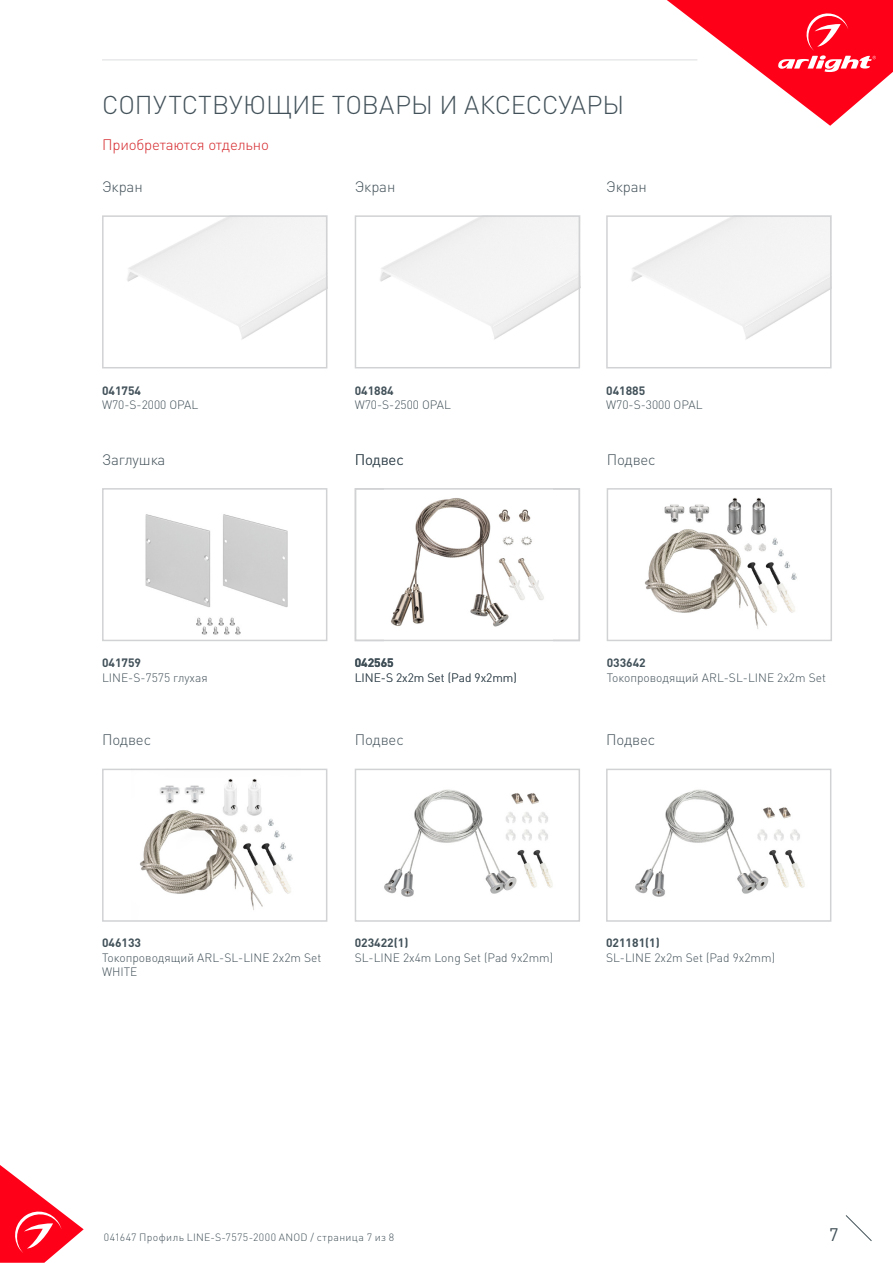
<style>
.page{position:relative;width:893px;height:1263px;background:#fff}
.page>*{position:absolute;margin:0;border:0;box-sizing:border-box;transform-origin:0 0}
.t1{font:300 25.5px "DIN Pro";color:#425159}
.t2{font:18px "DIN Pro";color:#425159}
.t3{font:300 15px "DIN Pro";letter-spacing:-.01em;color:#425159}
.t4{font:300 15px "DIN Pro";letter-spacing:-.01em;color:#d5262a}
.t5{font:300 12px/14.4px "DIN Pro";color:#425159}
.t6{font:700 12px "DIN Pro";color:#425159}
.t7{font:300 10.5px "DIN Pro";letter-spacing:.035em;color:#425159}
</style>
<div class="page">
<svg style="left:0;top:1165px;width:84px;height:98px"></svg>
<svg style="left:845px;top:1215px;width:27px;height:26px"></svg>
<svg style="left:667px;top:0;width:226px;height:126px"></svg>
<hr style="left:102px;top:60px;width:595px;height:1px;background:#dcdddf">
<img style="left:391px;top:498px;width:153px;height:129px">
<img style="left:145px;top:514px;width:143px;height:121px">
<div style="left:102px;top:488px;width:225px;height:153px;border:2px solid #d1d2d4"></div>
<img style="left:127px;top:218px;width:197px;height:122px">
<div style="left:102px;top:215px;width:225px;height:153px;border:2px solid #d1d2d4"></div>
<img style="left:380px;top:218px;width:197px;height:122px">
<div style="left:355px;top:215px;width:225px;height:153px;border:2px solid #d1d2d4"></div>
<img style="left:631px;top:218px;width:198px;height:122px">
<div style="left:606px;top:215px;width:226px;height:153px;border:2px solid #d1d2d4"></div>
<div style="left:355px;top:488px;width:225px;height:153px;border:2px solid #d1d2d4"></div>
<img style="left:645px;top:498px;width:152px;height:131px">
<div style="left:607px;top:488px;width:225px;height:153px;border:2px solid #d1d2d4"></div>
<img style="left:140px;top:779px;width:153px;height:131px">
<div style="left:102px;top:769px;width:225px;height:153px;border:2px solid #d1d2d4"></div>
<img style="left:635px;top:789px;width:170px;height:108px">
<div style="left:606px;top:769px;width:225px;height:153px;border:2px solid #d1d2d4"></div>
<img style="left:384px;top:789px;width:169px;height:108px">
<div style="left:355px;top:769px;width:225px;height:153px;border:2px solid #d1d2d4"></div>
<p class="t1" style="left:102px;top:87px;width:524px">СОПУТСТВУЮЩИЕ ТОВАРЫ И АКСЕССУАРЫ</p>
<p class="t4" style="left:102px;top:134px;width:168px">Приобретаются отдельно</p>
<p class="t3" style="left:102px;top:177px;width:42px">Экран</p>
<p class="t3" style="left:355px;top:177px;width:42px">Экран</p>
<p class="t3" style="left:606px;top:177px;width:42px">Экран</p>
<p class="t6" style="left:102px;top:382px;width:41px">041754</p>
<p class="t5" style="left:102px;top:397px;width:98px">W70-S-2000 OPAL</p>
<p class="t6" style="left:355px;top:382px;width:41px">041884</p>
<p class="t5" style="left:355px;top:397px;width:98px">W70-S-2500 OPAL</p>
<p class="t6" style="left:606px;top:382px;width:41px">041885</p>
<p class="t5" style="left:606px;top:397px;width:98px">W70-S-3000 OPAL</p>
<p class="t3" style="left:102px;top:449px;width:65px">Заглушка</p>
<p class="t3" style="left:355px;top:449px;width:51px">Подвес</p>
<p class="t3" style="left:607px;top:449px;width:51px">Подвес</p>
<p class="t6" style="left:102px;top:655px;width:41px">041759</p>
<p class="t5" style="left:102px;top:670px;width:107px">LINE-S-7575 глухая</p>
<p class="t6" style="left:355px;top:655px;width:41px">042565</p>
<p class="t5" style="left:355px;top:670px;width:164px">LINE-S 2x2m Set (Pad 9x2mm)</p>
<p class="t6" style="left:607px;top:655px;width:41px">033642</p>
<p class="t5" style="left:607px;top:670px;width:221px">Токопроводящий ARL-SL-LINE 2x2m Set</p>
<p class="t3" style="left:102px;top:730px;width:51px">Подвес</p>
<p class="t3" style="left:606px;top:730px;width:51px">Подвес</p>
<p class="t3" style="left:355px;top:730px;width:51px">Подвес</p>
<p class="t6" style="left:102px;top:935px;width:41px">046133</p>
<p class="t5" style="left:102px;top:949px;width:221px">Токопроводящий ARL-SL-LINE 2x2m Set<br>WHITE</p>
<p class="t6" style="left:355px;top:935px;width:55px">023422(1)</p>
<p class="t5" style="left:355px;top:949px;width:200px">SL-LINE 2x4m Long Set (Pad 9x2mm)</p>
<p class="t6" style="left:606px;top:935px;width:55px">021181(1)</p>
<p class="t5" style="left:606px;top:949px;width:171px">SL-LINE 2x2m Set (Pad 9x2mm)</p>
<p class="t7" style="left:104px;top:1230px;width:292px">041647 Профиль LINE-S-7575-2000 ANOD / страница 7 из 8</p>
<h2 class="t2" style="left:829px;top:1222px;width:11px">7</h2>
</div>
